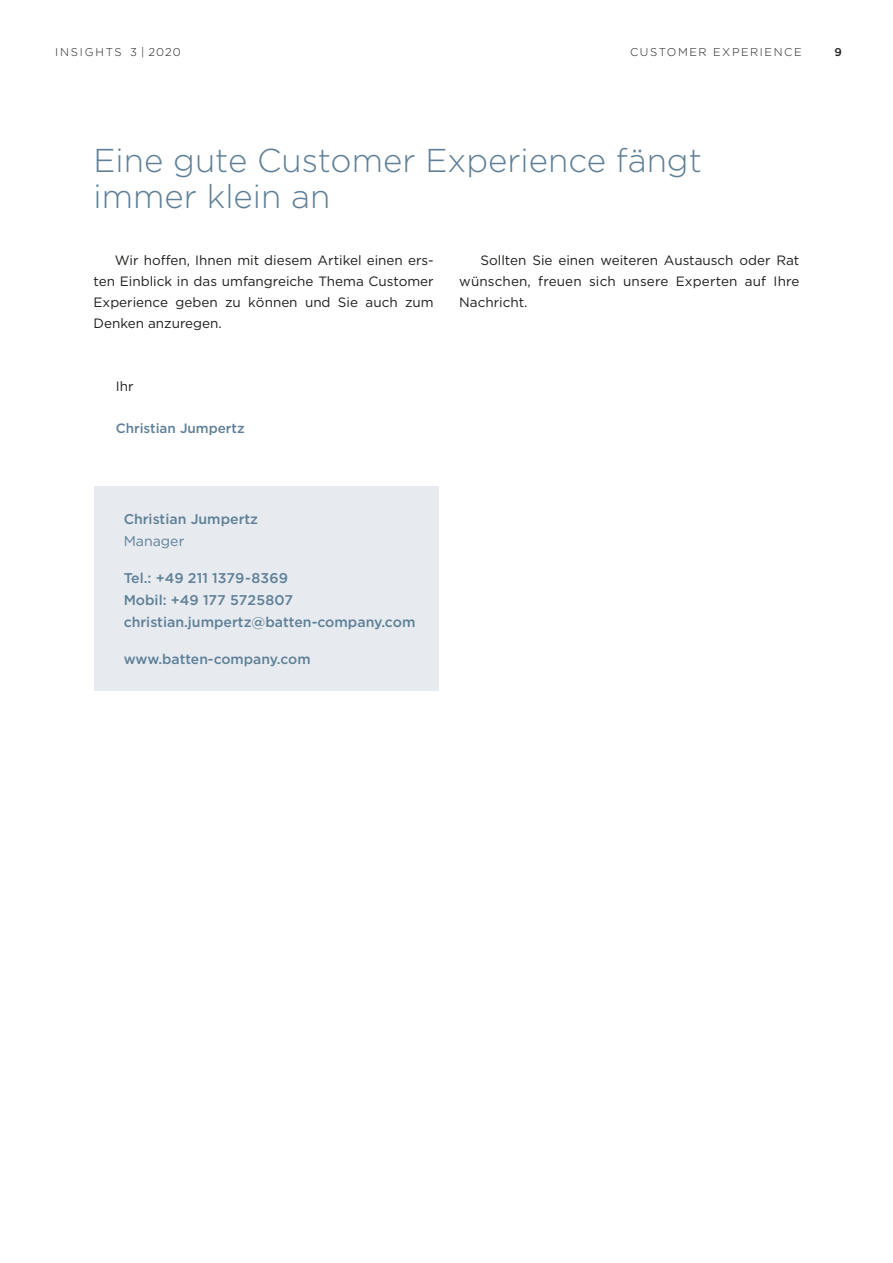
<style>
.page{position:relative;width:893px;height:1263px;background:#fff}
.page>*{position:absolute;margin:0;border:0;box-sizing:border-box;transform-origin:0 0}
.t1{font:300 33px/36px "Gotham";color:#5e7f97}
.t2{font:500 14.1px/21.9px "Gotham";color:#5e7f97}
.t3{font:14.1px "Gotham";color:#5e7f97}
.t4{font:500 13.95px "Gotham";color:#5e7f97}
.t5{font:13.5px/21px "Gotham";color:#1d1d1b;text-align:justify}
.t6{font:500 13.5px "Gotham";color:#5e7f97}
.t7{font:300 11.25px "Gotham";letter-spacing:.14em;color:#1d1d1b}
.t8{font:300 11.25px "Gotham";letter-spacing:.16em;color:#1d1d1b}
.t9{font:500 11.25px "Gotham";color:#1d1d1b}
</style>
<div class="page">
<div style="left:94px;top:487px;width:344px;height:204px;background:#e7ebf0"></div>
<p class="t8" style="left:55px;top:46px;width:127px">INSIGHTS 3 | 2020</p>
<p class="t7" style="left:630px;top:46px;width:173px">Customer Experience</p>
<p class="t9" style="left:835px;top:46px;width:9px">9</p>
<h1 class="t1" style="left:94px;top:142px;width:610px">Eine gute Customer Experience fängt immer klein an</h1>
<p class="t5" style="left:94px;top:250px;width:342px;text-indent:21px">Wir hoffen, Ihnen mit diesem Artikel einen ers&shy;ten Einblick in das umfangreiche Thema Customer Experience geben zu können und Sie auch zum Denken anzuregen.</p>
<p class="t5" style="left:459px;top:250px;width:342px;text-indent:21px">Sollten Sie einen weiteren Austausch oder Rat wünschen, freuen sich unsere Experten auf Ihre Nachricht.</p>
<p class="t5" style="left:116px;top:376px;width:19px">Ihr</p>
<p class="t6" style="left:116px;top:421px;width:130px">Christian Jumpertz</p>
<p class="t2" style="left:124px;top:508px;width:136px">Christian Jumpertz</p>
<p class="t3" style="left:124px;top:533px;width:62px">Manager</p>
<p class="t2" style="left:124px;top:567px;width:293px">Tel.: +49 211 1379-8369<br>Mobil: +49 177 5725807 christian.jumpertz@batten-company.com</p>
<p class="t4" style="left:124px;top:651px;width:188px">www.batten-company.com</p>
</div>
